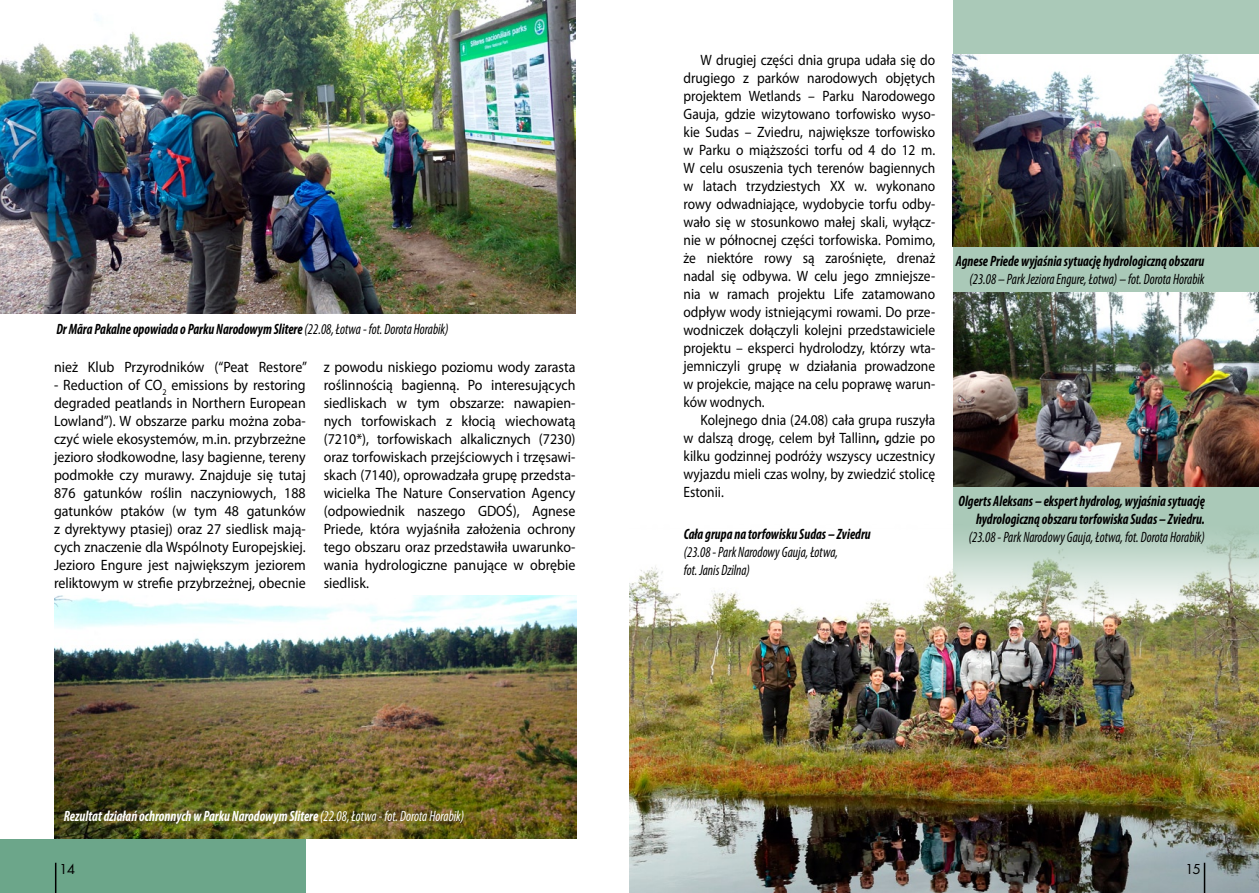
<style>
.page{position:relative;width:1259px;height:893px;background:#fff}
.page>*{position:absolute;margin:0;border:0;box-sizing:border-box;transform-origin:0 0}
.t1{font:15px/18px "Myriad Pro";color:#000;text-align:justify;scale:.93 1}
.t2{font:15px/18px "Myriad Pro";color:#000;text-align:justify;scale:.9 1}
.t3{font:italic 700 condensed 15px/18px "Myriad Pro";color:#000;text-align:right;scale:.9 1}
.t4{font:italic condensed 15px/18px "Myriad Pro";color:#000;scale:.9 1}
.t5{font:italic 700 condensed 15px "Myriad Pro";color:#fff;scale:.9 1}
.t6{font:15px "Futur TEE";color:#000}
.s1{font-weight:400}
.s2{font-weight:700}
</style>
<div class="page">
<div style="left:953px;top:0;width:306px;height:893px;background:#aac9b8"></div>
<div style="left:0;top:839px;width:306px;height:54px;background:#6ca68a"></div>
<img style="left:629px;top:538px;width:630px;height:355px">
<img style="left:952px;top:54px;width:307px;height:193px">
<img style="left:953px;top:293px;width:306px;height:193px">
<img style="left:0;top:0;width:575px;height:314px">
<img style="left:54px;top:595px;width:522px;height:244px">
<hr style="left:55px;top:863px;width:1px;height:30px;background:#000">
<hr style="left:1203px;top:863px;width:2px;height:30px;background:#000">
<p class="t3" style="left:56px;top:319px;width:437px">Dr Mãra Pakalne opowiada o Parku Narodowym Slitere <span class="s1">(22.08, Łotwa - fot. Dorota Horabik)</span></p>
<p class="t1" style="left:54px;top:357px;width:273px">nież Klub Przyrodników (“Peat Restore”</p>
<p class="t1" style="left:54px;top:375px;width:272px">- Reduction of CO<sub>2</sub> emissions by restoring degraded peatlands in Northern European Lowland”). W obszarze parku można zoba&shy;czyć wiele ekosystemów, m.in. przybrzeżne jezioro słodkowodne, lasy bagienne, tereny podmokłe czy murawy. Znajduje się tutaj 876 gatunków roślin naczyniowych, 188 gatunków ptaków (w tym 48 gatunków z dyrektywy ptasiej) oraz 27 siedlisk mają&shy;cych znaczenie dla Wspólnoty Europejskiej.<br>Jezioro Engure jest największym jeziorem reliktowym w strefie przybrzeżnej, obecnie</p>
<p class="t1" style="left:324px;top:357px;width:272px">z powodu niskiego poziomu wody zarasta roślinnością bagienną. Po interesujących siedliskach w tym obszarze: nawapien&shy;nych torfowiskach z kłocią wiechowatą (7210*), torfowiskach alkalicznych (7230) oraz torfowiskach przejściowych i trzęsawi&shy;skach (7140), oprowadzała grupę przedsta&shy;wicielka The Nature Conservation Agency (odpowiednik naszego GDOŚ), Agnese Priede, która wyjaśniła założenia ochrony tego obszaru oraz przedstawiła uwarunko&shy;wania hydrologiczne panujące w obrębie siedlisk.</p>
<p class="t5" style="left:64px;top:806px;width:446px">Rezultat działań ochronnych w Parku Narodowym Slitere <span class="s1">(22.08, Łotwa - fot. Dorota Horabik)</span></p>
<p class="t2" style="left:683px;top:51px;width:281px;text-indent:17px">W drugiej części dnia grupa udała się do drugiego z parków narodowych objętych projektem Wetlands – Parku Narodowego Gauja, gdzie wizytowano torfowisko wyso&shy;kie Sudas – Zviedru, największe torfowisko w Parku o miąższości torfu od 4 do 12 m.<br>W celu osuszenia tych terenów bagiennych w latach trzydziestych XX w. wykonano rowy odwadniające, wydobycie torfu odby&shy;wało się w stosunkowo małej skali, wyłącz&shy;nie w północnej części torfowiska. Pomimo, że niektóre rowy są zarośnięte, drenaż nadal się odbywa. W celu jego zmniejsze&shy;nia w ramach projektu Life zatamowano odpływ wody istniejącymi rowami. Do prze&shy;wodniczek dołączyli kolejni przedstawiciele projektu – eksperci hydrolodzy, którzy wta&shy;jemniczyli grupę w działania prowadzone w projekcie, mające na celu poprawę warun&shy;ków wodnych.</p>
<p class="t2" style="left:683px;top:411px;width:281px;text-indent:17px">Kolejnego dnia (24.08) cała grupa ruszyła w dalszą drogę, celem był Tallinn<span class="s2">,</span> gdzie po kilku godzinnej podróży wszyscy uczestnicy wyjazdu mieli czas wolny, by zwiedzić stolicę Estonii.</p>
<p class="t3" style="left:684px;top:525px;width:209px">Cała grupa na torfowisku Sudas – Zviedru</p>
<p class="t4" style="left:684px;top:543px;width:173px">(23.08 - Park Narodowy Gauja, Łotwa, fot. Janis Dzilna)</p>
<p class="t3" style="left:955px;top:252px;width:278px">Agnese Priede wyjaśnia sytuację hydrologiczną obszaru</p>
<p class="t4" style="left:969px;top:270px;width:263px">(23.08 – Park Jeziora Engure, Łotwa) – fot. Dorota Horabik</p>
<p class="t3" style="left:958px;top:492px;width:275px">Olgerts Aleksans – ekspert hydrolog, wyjaśnia sytuację hydrologiczną obszaru torfowiska Sudas – Zviedru.</p>
<p class="t4" style="left:968px;top:528px;width:264px">(23.08 - Park Narodowy Gauja, Łotwa, fot. Dorota Horabik)</p>
<p class="t6" style="left:59px;top:860px;width:8px">14</p>
<p class="t6" style="left:1185px;top:860px;width:8px">15</p>
</div>
